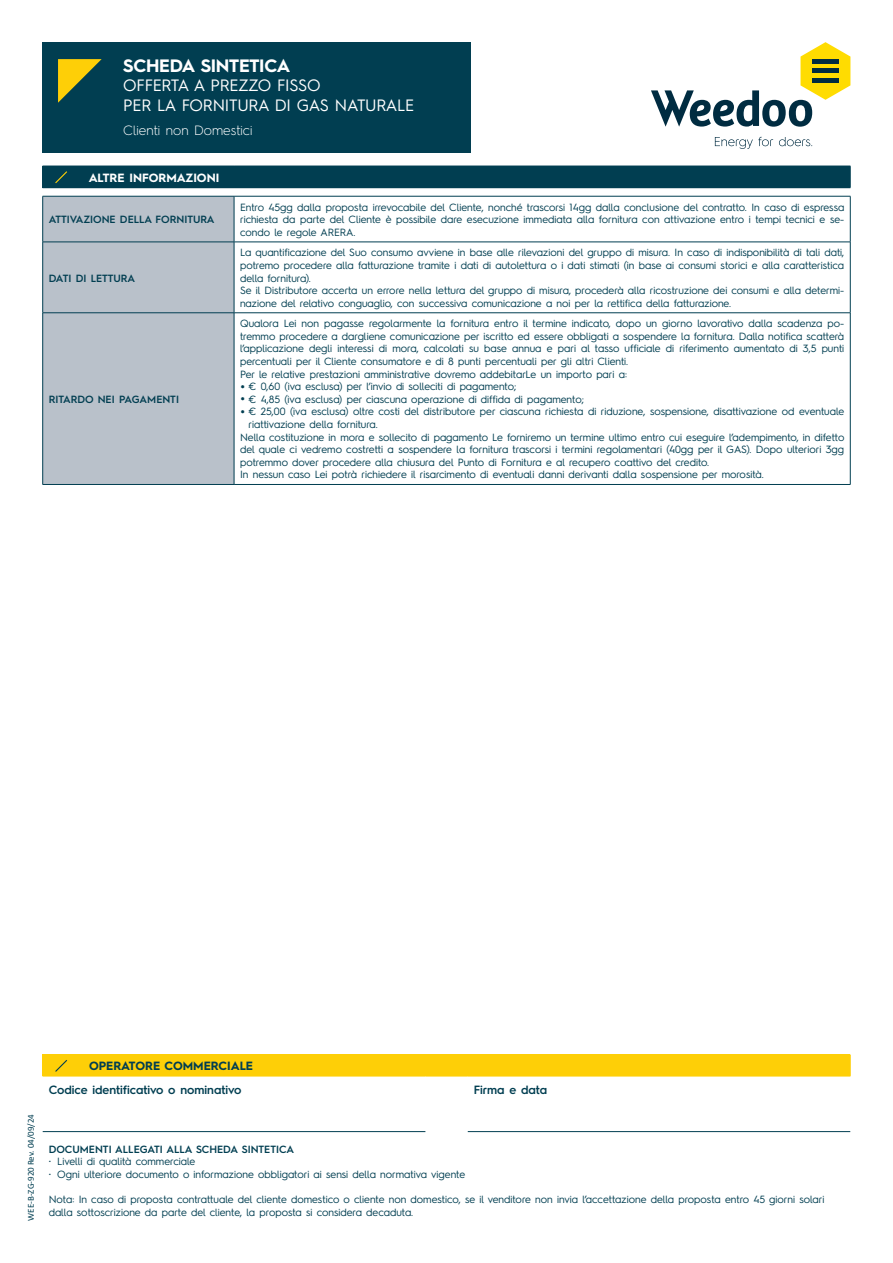
<style>
.page{position:relative;width:893px;height:1263px;background:#fff}
.page>*{position:absolute;margin:0;border:0;box-sizing:border-box;transform-origin:0 0}
.t1{font:700 18px "Weedoo Sans 1";letter-spacing:-.015em;color:#fff}
.t2{font:16.5px/19.5px "Weedoo Sans 1";letter-spacing:-.015em;color:#fff}
.t3{font:300 13.5px "Weedoo Sans 1";color:#fff}
.t4{font:600 12px "Weedoo Sans 1";color:#013e51}
.t5{font:700 12px "Weedoo Sans 1";color:#013e51}
.t6{font:700 12px "Weedoo Sans 1";color:#fff}
.t7{font:10.5px/12.6px "Weedoo Sans 1";color:#013e51}
.t8{font:600 10.5px "Weedoo Sans 1";color:#013e51}
.t9{font:9px "Calibri";color:#013e51}
.s1{font-size:24px}
</style>
<div class="page">
<svg style="left:651px;top:42px;width:199px;height:85px"></svg>
<div style="left:812px;top:59px;width:26px;height:5px;background:#002c41"></div>
<hr style="left:812px;top:69px;width:26px;height:4px;background:#002c41">
<div style="left:812px;top:78px;width:26px;height:5px;background:#002c41"></div>
<svg style="left:715px;top:137px;width:58px;height:12px"></svg>
<svg style="left:779px;top:137px;width:33px;height:9px"></svg>
<div style="left:43px;top:43px;width:428px;height:110px;background:#013e51"></div>
<svg style="left:58px;top:59px;width:44px;height:44px"></svg>
<div style="left:43px;top:166px;width:807px;height:22px;background:#013e51"></div>
<div style="left:43px;top:197px;width:191px;height:287px;background:#b9c1ca"></div>
<svg style="left:850px;top:166px;width:1px;height:22px"></svg>
<hr style="left:234px;top:196px;width:1px;height:46px;background:#013e51">
<hr style="left:850px;top:196px;width:1px;height:46px;background:#013e51">
<hr style="left:234px;top:242px;width:1px;height:71px;background:#013e51">
<hr style="left:850px;top:242px;width:1px;height:71px;background:#013e51">
<hr style="left:234px;top:313px;width:1px;height:171px;background:#013e51">
<hr style="left:850px;top:313px;width:1px;height:171px;background:#013e51">
<hr style="left:42px;top:196px;width:1px;height:46px;background:#013e51">
<hr style="left:43px;top:242px;width:191px;height:1px;background:#013e51">
<hr style="left:42px;top:242px;width:1px;height:71px;background:#013e51">
<hr style="left:234px;top:242px;width:616px;height:1px;background:#013e51">
<hr style="left:43px;top:312px;width:191px;height:1px;background:#013e51">
<hr style="left:42px;top:313px;width:1px;height:171px;background:#013e51">
<hr style="left:234px;top:312px;width:616px;height:1px;background:#013e51">
<hr style="left:43px;top:484px;width:191px;height:1px;background:#013e51">
<hr style="left:234px;top:484px;width:616px;height:1px;background:#013e51">
<svg style="left:42px;top:166px;width:1px;height:22px"></svg>
<hr style="left:43px;top:196px;width:191px;height:1px;background:#013e51">
<hr style="left:234px;top:196px;width:616px;height:1px;background:#013e51">
<svg style="left:55px;top:171px;width:12px;height:13px"></svg>
<div style="left:43px;top:1055px;width:807px;height:21px;background:#fecf07"></div>
<hr style="left:43px;top:1131px;width:382px;height:1px;background:#013e51">
<hr style="left:468px;top:1131px;width:382px;height:1px;background:#013e51">
<hr style="left:43px;top:1054px;width:382px;height:1px;background:#fecf07">
<hr style="left:425px;top:1054px;width:43px;height:1px;background:#fecf07">
<hr style="left:468px;top:1054px;width:382px;height:1px;background:#fecf07">
<hr style="left:43px;top:1076px;width:382px;height:1px;background:#fecf07">
<hr style="left:425px;top:1076px;width:43px;height:1px;background:#fecf07">
<hr style="left:468px;top:1076px;width:382px;height:1px;background:#fecf07">
<svg style="left:42px;top:1055px;width:1px;height:21px"></svg>
<svg style="left:850px;top:1055px;width:1px;height:21px"></svg>
<svg style="left:55px;top:1060px;width:13px;height:12px"></svg>
<h1 class="t1" style="left:123px;top:53px;width:169px">SCHEDA SINTETICA</h1>
<h2 class="t2" style="left:123px;top:75px;width:292px">OFFERTA A PREZZO FISSO<br>PER LA FORNITURA DI GAS NATURALE</h2>
<p class="t3" style="left:123px;top:121px;width:131px">Clienti non Domestici</p>
<p class="t6" style="left:89px;top:169px;width:132px">ALTRE INFORMAZIONI</p>
<p class="t8" style="left:49px;top:212px;width:167px">ATTIVAZIONE DELLA FORNITURA</p>
<p class="t7" style="left:240px;top:200px;width:606px;text-align:justify">Entro 45gg dalla proposta irrevocabile del Cliente, nonché trascorsi 14gg dalla conclusione del contratto. In caso di espressa richiesta da parte del Cliente è possibile dare esecuzione immediata alla fornitura con attivazione entro i tempi tecnici e se&shy;condo le regole ARERA.</p>
<p class="t8" style="left:49px;top:271px;width:88px">DATI DI LETTURA</p>
<p class="t8" style="left:49px;top:392px;width:132px">RITARDO NEI PAGAMENTI</p>
<p class="t7" style="left:240px;top:246px;width:606px">La quantificazione del Suo consumo avviene in base alle rilevazioni del gruppo di misura. In caso di indisponibilità di tali dati, potremo procedere alla fatturazione tramite i dati di autolettura o i dati stimati (in base ai consumi storici e alla caratteristica della fornitura).<br>Se il Distributore accerta un errore nella lettura del gruppo di misura, procederà alla ricostruzione dei consumi e alla determi&shy;nazione del relativo conguaglio, con successiva comunicazione a noi per la rettifica della fatturazione.</p>
<p class="t7" style="left:240px;top:317px;width:606px">Qualora Lei non pagasse regolarmente la fornitura entro il termine indicato, dopo un giorno lavorativo dalla scadenza po&shy;tremmo procedere a dargliene comunicazione per iscritto ed essere obbligati a sospendere la fornitura. Dalla notifica scatterà l’applicazione degli interessi di mora, calcolati su base annua e pari al tasso ufficiale di riferimento aumentato di 3,5 punti percentuali per il Cliente consumatore e di 8 punti percentuali per gli altri Clienti.<br>Per le relative prestazioni amministrative dovremo addebitarLe un importo pari a:</p>
<p class="t7" style="left:240px;top:380px;width:278px"><span class="s1">•</span> € 0,60 (iva esclusa) per l’invio di solleciti di pagamento;</p>
<p class="t7" style="left:240px;top:392px;width:345px"><span class="s1">•</span> € 4,85 (iva esclusa) per ciascuna operazione di diffida di pagamento;</p>
<p class="t7" style="left:240px;top:405px;width:606px"><span class="s1">•</span> € 25,00 (iva esclusa) oltre costi del distributore per ciascuna richiesta di riduzione, sospensione, disattivazione od eventuale</p>
<p class="t7" style="left:249px;top:417px;width:131px">riattivazione della fornitura.</p>
<p class="t7" style="left:240px;top:430px;width:606px">Nella costituzione in mora e sollecito di pagamento Le forniremo un termine ultimo entro cui eseguire l’adempimento, in difetto</p>
<p class="t7" style="left:240px;top:443px;width:606px">del quale ci vedremo costretti a sospendere la fornitura trascorsi i termini regolamentari (40gg per il GAS). Dopo ulteriori 3gg</p>
<p class="t7" style="left:240px;top:455px;width:471px">potremmo dover procedere alla chiusura del Punto di Fornitura e al recupero coattivo del credito.</p>
<p class="t7" style="left:240px;top:468px;width:525px">In nessun caso Lei potrà richiedere il risarcimento di eventuali danni derivanti dalla sospensione per morosità.</p>
<p class="t9" style="left:25px;top:1220px;width:108px;rotate:-90deg">WEE-B-ZG-920 Rev. 04/09/24</p>
<p class="t5" style="left:89px;top:1058px;width:166px">OPERATORE COMMERCIALE</p>
<p class="t4" style="left:49px;top:1082px;width:194px">Codice identificativo o nominativo</p>
<p class="t4" style="left:474px;top:1082px;width:75px">Firma e data</p>
<p class="t8" style="left:49px;top:1142px;width:247px">DOCUMENTI ALLEGATI ALLA SCHEDA SINTETICA</p>
<p class="t7" style="left:49px;top:1155px;width:148px">• Livelli di qualità commerciale</p>
<p class="t7" style="left:49px;top:1167px;width:418px">• Ogni ulteriore documento o informazione obbligatori ai sensi della normativa vigente</p>
<p class="t7" style="left:49px;top:1192px;width:777px">Nota: In caso di proposta contrattuale del cliente domestico o cliente non domestico, se il venditore non invia l’accettazione della proposta entro 45 giorni solari dalla sottoscrizione da parte del cliente, la proposta si considera decaduta.</p>
</div>
